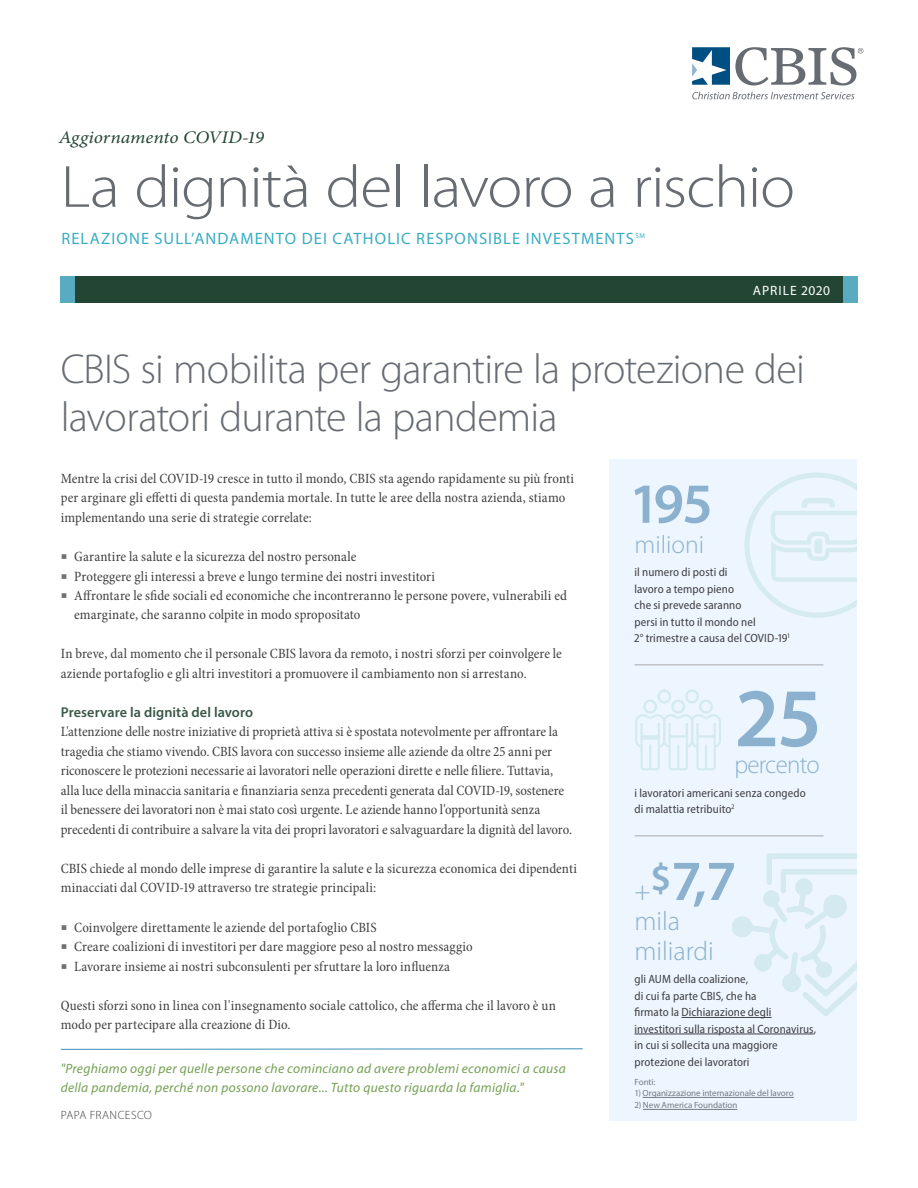
<style>
.page{position:relative;width:918px;height:1188px;background:#fff}
.page>*{position:absolute;margin:0;border:0;box-sizing:border-box;transform-origin:0 0}
.t1{font:600 84px "Myriad Pro";color:#8bb1ce}
.t2{font:300 60px "Myriad Pro";letter-spacing:-.02em;color:#676c73;scale:1.1 1}
.t3{font:600 57px "Myriad Pro";color:#8bb1ce}
.t4{font:300 42px/48px "Myriad Pro";letter-spacing:-.02em;color:#676c73}
.t5{font:300 27px/30px "Myriad Pro";color:#8bb1ce}
.t6{font:300 25.5px "Myriad Pro";letter-spacing:-.03em;color:#8bb1ce}
.t7{font:300 25.5px "Myriad Pro";color:#8bb1ce}
.t8{font:italic 17.7px "Minion Pro";letter-spacing:-.005em;color:#234634;scale:1.1 1}
.t9{font:16.5px "Myriad Pro";letter-spacing:.07em;color:#39adc3}
.t10{font:condensed 14.25px/19.5px "Minion Pro";color:#414042}
.t11{font:600 14.25px "Myriad Pro";letter-spacing:.005em;color:#395848}
.t12{font:italic 13.5px/19.5px "Myriad Pro";letter-spacing:.02em;color:#73a052}
.t13{font:13.5px "Myriad Pro";letter-spacing:.07em;color:#fff}
.t14{font:semi-condensed 12px/16.5px "Myriad Pro";letter-spacing:.01em;color:#414042}
.t15{font:300 12px "Myriad Pro";letter-spacing:.03em;color:#414042}
.t16{font:9px "Myriad Pro";color:#747980}
.t17{font:7.05px "Myriad Pro";color:#39adc3}
.s1{color:#717073}
.s2{font-weight:300;font-size:27px}
</style>
<div class="page">
<div style="left:610px;top:459px;width:247px;height:661px;background:#edf6ff"></div>
<svg style="left:692px;top:92px;width:163px;height:7px"></svg>
<svg style="left:692px;top:47px;width:171px;height:39px"></svg>
<svg style="left:60px;top:1048px;width:523px;height:2px"></svg>
<hr style="left:634px;top:664px;width:190px;height:1px;background:#a7a9ac">
<hr style="left:634px;top:836px;width:190px;height:1px;background:#a7a9ac">
<hr style="left:682px;top:1017px;width:90px;height:1px;background:#414042">
<hr style="left:634px;top:1034px;width:180px;height:1px;background:#414042">
<hr style="left:643px;top:1097px;width:151px;height:1px;background:#747980">
<hr style="left:643px;top:1109px;width:94px;height:1px;background:#747980">
<div style="left:60px;top:276px;width:797px;height:27px;background:#234634"></div>
<div style="left:843px;top:276px;width:14px;height:27px;background:#59abc2"></div>
<div style="left:60px;top:276px;width:15px;height:27px;background:#59abc2"></div>
<svg style="left:635px;top:689px;width:86px;height:81px"></svg>
<svg style="left:732px;top:853px;width:125px;height:163px"></svg>
<svg style="left:744px;top:473px;width:113px;height:145px"></svg>
<p class="t8" style="left:59px;top:125px;width:188px">Aggiornamento COVID-19</p>
<h2 class="t2" style="left:61px;top:151px;width:669px">La dignità del lavoro a rischio</h2>
<p class="t9" style="left:61px;top:229px;width:574px">RELAZIONE SULL’ANDAMENTO DEI CATHOLIC RESPONSIBLE INVESTMENTS</p>
<p class="t17" style="left:636px;top:232px;width:11px">SM</p>
<p class="t13" style="left:753px;top:282px;width:79px">APRILE 2020</p>
<h3 class="t4" style="left:61px;top:344px;width:746px">CBIS si mobilita per garantire la protezione dei lavoratori durante la pandemia</h3>
<p class="t10" style="left:61px;top:469px;width:515px">Mentre la crisi del COVID-19 cresce in tutto il mondo, CBIS sta agendo rapidamente su più fronti per arginare gli effetti di questa pandemia mortale. In tutte le aree della nostra azienda, stiamo implementando una serie di strategie correlate:</p>
<p class="t10" style="left:61px;top:547px;width:297px"><span class="s1">○</span> Garantire la salute e la sicurezza del nostro personale</p>
<p class="t10" style="left:61px;top:566px;width:376px"><span class="s1">○</span> Proteggere gli interessi a breve e lungo termine dei nostri investitori</p>
<p class="t10" style="left:74px;top:586px;width:494px;text-indent:-13px"><span class="s1">○</span> Affrontare le sfide sociali ed economiche che incontreranno le persone povere, vulnerabili ed emarginate, che saranno colpite in modo spropositato</p>
<p class="t10" style="left:61px;top:644px;width:503px">In breve, dal momento che il personale CBIS lavora da remoto, i nostri sforzi per coinvolgere le aziende portafoglio e gli altri investitori a promuovere il cambiamento non si arrestano.</p>
<p class="t11" style="left:61px;top:703px;width:194px">Preservare la dignità del lavoro</p>
<p class="t10" style="left:61px;top:722px;width:513px">L'attenzione delle nostre iniziative di proprietà attiva si è spostata notevolmente per affrontare la tragedia che stiamo vivendo. CBIS lavora con successo insieme alle aziende da oltre 25 anni per riconoscere le protezioni necessarie ai lavoratori nelle operazioni dirette e nelle filiere. Tuttavia, alla luce della minaccia sanitaria e finanziaria senza precedenti generata dal COVID-19, sostenere il benessere dei lavoratori non è mai stato così urgente. Le aziende hanno l'opportunità senza precedenti di contribuire a salvare la vita dei propri lavoratori e salvaguardare la dignità del lavoro.</p>
<p class="t10" style="left:61px;top:859px;width:518px">CBIS chiede al mondo delle imprese di garantire la salute e la sicurezza economica dei dipendenti minacciati dal COVID-19 attraverso tre strategie principali:</p>
<p class="t10" style="left:61px;top:917px;width:317px"><span class="s1">○</span> Coinvolgere direttamente le aziende del portafoglio CBIS</p>
<p class="t10" style="left:61px;top:937px;width:413px"><span class="s1">○</span> Creare coalizioni di investitori per dare maggiore peso al nostro messaggio</p>
<p class="t10" style="left:61px;top:956px;width:391px"><span class="s1">○</span> Lavorare insieme ai nostri subconsulenti per sfruttare la loro influenza</p>
<p class="t10" style="left:61px;top:995px;width:497px">Questi sforzi sono in linea con l'insegnamento sociale cattolico, che afferma che il lavoro è un modo per partecipare alla creazione di Dio.</p>
<p class="t12" style="left:61px;top:1058px;width:507px">"Preghiamo oggi per quelle persone che cominciano ad avere problemi economici a causa della pandemia, perché non possono lavorare... Tutto questo riguarda la famiglia."</p>
<p class="t15" style="left:61px;top:1108px;width:93px">PAPA FRANCESCO</p>
<h3 class="t3" style="left:629px;top:467px;width:85px">195</h3>
<h3 class="t7" style="left:634px;top:529px;width:71px">milioni</h3>
<p class="t14" style="left:634px;top:564px;width:157px">il numero di posti di<br>lavoro a tempo pieno<br>che si prevede saranno<br>persi in tutto il mondo nel<br>2° trimestre a causa del COVID-19<sup>1</sup></p>
<h1 class="t1" style="left:735px;top:665px;width:89px">25</h1>
<h3 class="t6" style="left:735px;top:749px;width:87px">percento</h3>
<p class="t14" style="left:635px;top:784px;width:173px">i lavoratori americani senza congedo di malattia retribuito<sup>2</sup></p>
<h3 class="t3" style="left:635px;top:845px;width:104px"><span class="s2">+</span><sup>$</sup>7,7</h3>
<h3 class="t5" style="left:635px;top:906px;width:81px">mila miliardi</h3>
<p class="t14" style="left:635px;top:971px;width:183px">gli AUM della coalizione,<br>di cui fa parte CBIS, che ha<br>firmato la Dichiarazione degli investitori sulla risposta al Coronavirus, in cui si sollecita una maggiore protezione dei lavoratori</p>
<p class="t16" style="left:635px;top:1076px;width:22px">Fonti:</p>
<p class="t16" style="left:635px;top:1088px;width:161px">1) Organizzazione internazionale del lavoro</p>
<p class="t16" style="left:635px;top:1100px;width:104px">2) New America Foundation</p>
</div>
